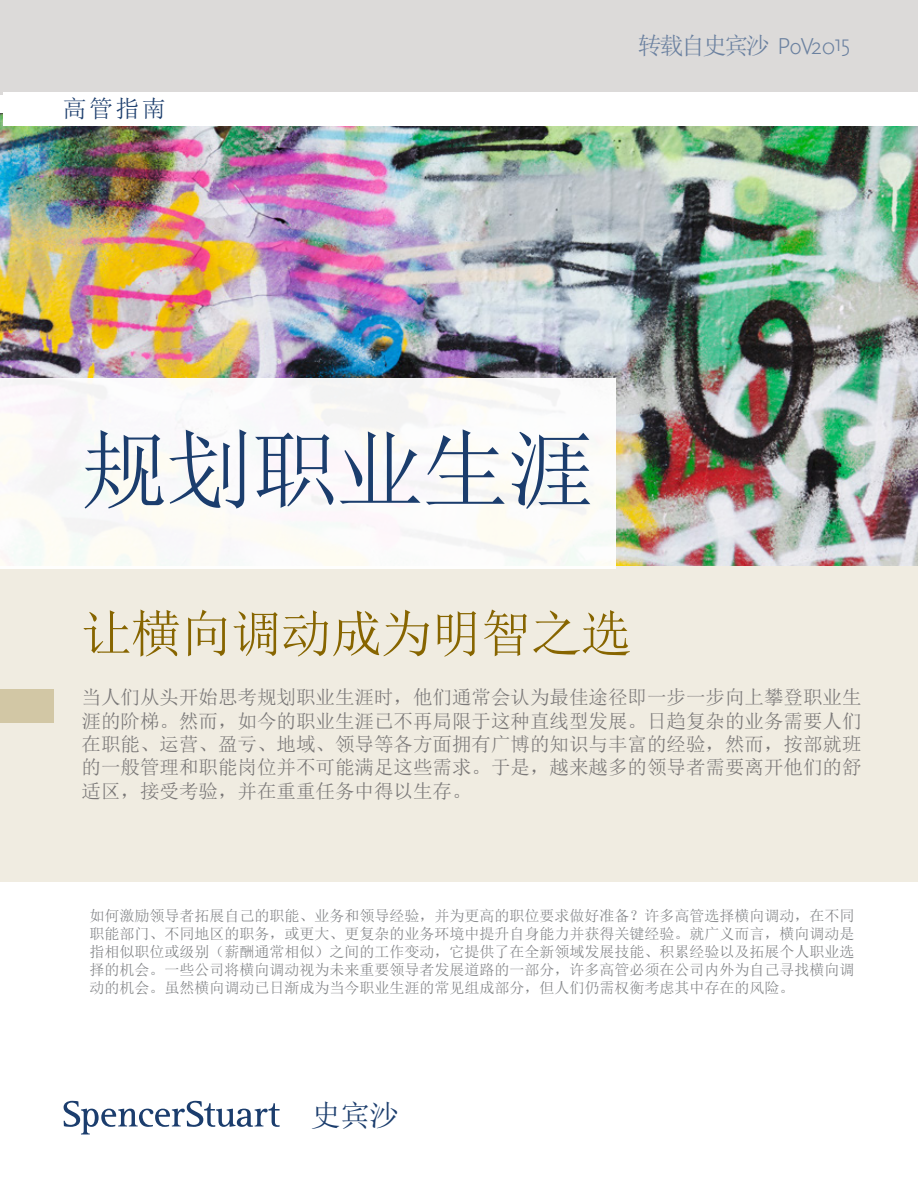
<style>
.page{position:relative;width:918px;height:1188px;background:#fff}
.page>*{position:absolute;margin:0;border:0;box-sizing:border-box;transform-origin:0 0}
.t1{font:87px "Sim Sun";letter-spacing:-.02em;color:#1b3d6d}
.t2{font:51px "Sim Sun";letter-spacing:-.02em;color:#876500}
.t3{font:30px "Sim Sun";color:#1b3d6d}
.t4{font:300 24px "Scala Sans Pro";letter-spacing:-.06em;color:#6b81a0}
.t5{font:24px "Sim Sun";color:#1b3d6d}
.t6{font:19.5px/23.4px "Sim Sun";color:#797777;text-align:justify}
.t7{font:15px/18px "Sim Sun";color:#808285;text-align:justify}
.s1{font-family:"Sim Sun";font-weight:400}
</style>
<div class="page">
<div style="left:0;top:0;width:918px;height:94px;background:#dcdad9"></div>
<img style="left:0;top:114px;width:918px;height:453px">
<div style="left:0;top:567px;width:918px;height:315px;background:#f0ece1"></div>
<div style="left:0;top:378px;width:616px;height:190px;background:#fff"></div>
<div style="left:3px;top:92px;width:915px;height:34px;background:#fff"></div>
<div style="left:0;top:689px;width:53px;height:34px;background:#d2c7a5"></div>
<svg style="left:64px;top:1101px;width:216px;height:33px"></svg>
<h3 class="t5" style="left:63px;top:96px;width:105px">高管指南</h3>
<h3 class="t4" style="left:638px;top:33px;width:214px"><span class="s1">转载自史宾沙</span> PoV2015</h3>
<h1 class="t1" style="left:81px;top:426px;width:515px">规划职业生涯</h1>
<h2 class="t2" style="left:81px;top:608px;width:552px">让横向调动成为明智之选</h2>
<h3 class="t6" style="left:82px;top:686px;width:781px">当人们从头开始思考规划职业生涯时，他们通常会认为最佳途径即一步一步向上攀登职业生涯的阶梯。然而，如今的职业生涯已不再局限于这种直线型发展。日趋复杂的业务需要人们在职能、运营、盈亏、地域、领导等各方面拥有广博的知识与丰富的经验，然而，按部就班的一般管理和职能岗位并不可能满足这些需求。于是，越来越多的领导者需要离开他们的舒适区，接受考验，并在重重任务中得以生存。</h3>
<p class="t7" style="left:90px;top:906px;width:767px">如何激励领导者拓展自己的职能、业务和领导经验，并为更高的职位要求做好准备？许多高管选择横向调动，在不同职能部门、不同地区的职务，或更大、更复杂的业务环境中提升自身能力并获得关键经验。就广义而言，横向调动是指相似职位或级别（薪酬通常相似）之间的工作变动，它提供了在全新领域发展技能、积累经验以及拓展个人职业选择的机会。一些公司将横向调动视为未来重要领导者发展道路的一部分，许多高管必须在公司内外为自己寻找横向调动的机会。虽然横向调动已日渐成为当今职业生涯的常见组成部分，但人们仍需权衡考虑其中存在的风险。</p>
<h3 class="t3" style="left:310px;top:1100px;width:90px">史宾沙</h3>
</div>
